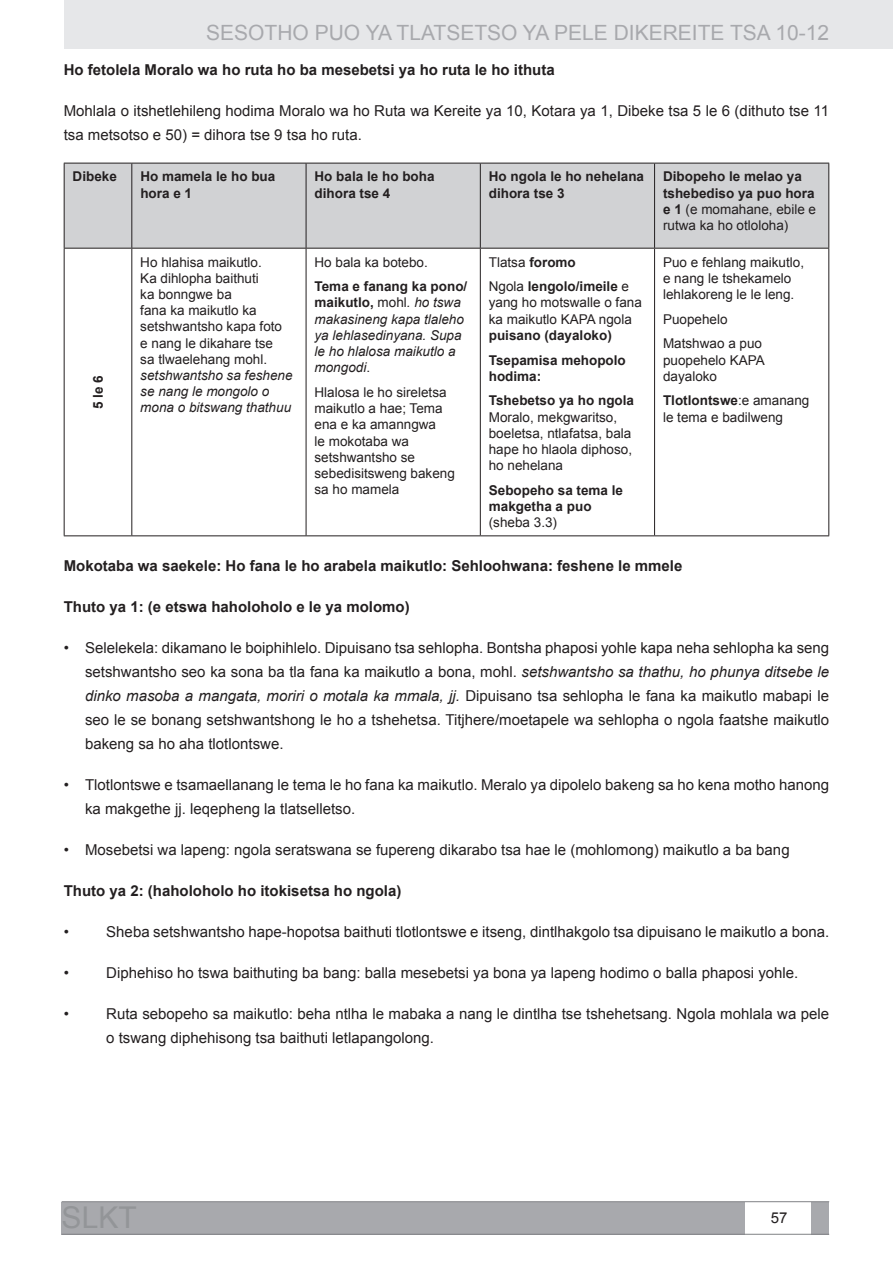
<style>
.page{position:relative;width:893px;height:1263px;background:#fff}
.page>*{position:absolute;margin:0;border:0;box-sizing:border-box;transform-origin:0 0}
.t1{font:30px "Arial";color:#939598}
.t2{font:21px "Arial";color:#a8a9ad}
.t3{font:15px/24px "Arial";color:#231f20}
.t4{font:700 15px "Arial";color:#231f20}
.t5{font:13.5px/16.2px "Arial";color:#231f20}
.t6{font:700 13.5px/16.2px "Arial";color:#231f20}
.t7{font:italic 13.5px/16.2px "Arial";color:#231f20}
.s1{font-weight:400}
.s2{font-weight:700;font-style:normal}
.s3{font-style:normal}
.s4{font-weight:700}
.s5{font-style:italic}
</style>
<div class="page">
<div style="left:64px;top:0;width:829px;height:49px;background:#e6e7e9"></div>
<div style="left:62px;top:1202px;width:683px;height:32px;background:#a8a9ad"></div>
<div style="left:812px;top:1202px;width:17px;height:32px;background:#a8a9ad"></div>
<hr style="left:62px;top:1234px;width:767px;height:1px;background:#808285">
<hr style="left:62px;top:1201px;width:767px;height:1px;background:#808285">
<div style="left:65px;top:164px;width:763px;height:84px;background:#d1d2d4"></div>
<hr style="left:64px;top:249px;width:1px;height:286px;background:#231f20">
<hr style="left:131px;top:249px;width:1px;height:286px;background:#231f20">
<hr style="left:306px;top:249px;width:1px;height:286px;background:#231f20">
<hr style="left:480px;top:249px;width:1px;height:286px;background:#231f20">
<hr style="left:654px;top:249px;width:1px;height:286px;background:#231f20">
<hr style="left:828px;top:249px;width:1px;height:286px;background:#231f20">
<hr style="left:64px;top:535px;width:68px;height:1px;background:#231f20">
<hr style="left:132px;top:535px;width:174px;height:1px;background:#231f20">
<hr style="left:306px;top:535px;width:174px;height:1px;background:#231f20">
<hr style="left:480px;top:535px;width:175px;height:1px;background:#231f20">
<hr style="left:655px;top:535px;width:174px;height:1px;background:#231f20">
<hr style="left:64px;top:163px;width:1px;height:85px;background:#231f20">
<hr style="left:131px;top:163px;width:1px;height:85px;background:#231f20">
<hr style="left:306px;top:163px;width:1px;height:85px;background:#231f20">
<hr style="left:480px;top:163px;width:1px;height:85px;background:#231f20">
<hr style="left:654px;top:163px;width:1px;height:85px;background:#231f20">
<hr style="left:828px;top:163px;width:1px;height:85px;background:#231f20">
<hr style="left:64px;top:163px;width:68px;height:1px;background:#231f20">
<hr style="left:132px;top:163px;width:174px;height:1px;background:#231f20">
<hr style="left:306px;top:163px;width:174px;height:1px;background:#231f20">
<hr style="left:480px;top:163px;width:175px;height:1px;background:#231f20">
<hr style="left:655px;top:163px;width:174px;height:1px;background:#231f20">
<hr style="left:64px;top:248px;width:68px;height:1px;background:#231f20">
<hr style="left:132px;top:248px;width:174px;height:1px;background:#231f20">
<hr style="left:306px;top:248px;width:174px;height:1px;background:#231f20">
<hr style="left:480px;top:248px;width:175px;height:1px;background:#231f20">
<hr style="left:655px;top:248px;width:174px;height:1px;background:#231f20">
<h2 class="t2" style="left:206px;top:21px;width:624px">SESOTHO PUO YA TLATSETSO YA PELE DIKEREITE TSA 10-12</h2>
<p class="t4" style="left:64px;top:61px;width:492px">Ho fetolela Moralo wa ho ruta ho ba mesebetsi ya ho ruta le ho ithuta</p>
<p class="t3" style="left:64px;top:98px;width:767px">Mohlala o itshetlehileng hodima Moralo wa ho Ruta wa Kereite ya 10, Kotara ya 1, Dibeke tsa 5 le 6 (dithuto tse 11 tsa metsotso e 50) = dihora tse 9 tsa ho ruta.</p>
<p class="t6" style="left:73px;top:169px;width:46px">Dibeke</p>
<p class="t6" style="left:140px;top:169px;width:137px">Ho mamela le ho bua hora e 1</p>
<p class="t6" style="left:315px;top:169px;width:122px">Ho bala le ho boha dihora tse 4</p>
<p class="t6" style="left:489px;top:169px;width:157px">Ho ngola le ho nehelana dihora tse 3</p>
<p class="t6" style="left:663px;top:169px;width:155px">Dibopeho le melao ya tshebediso ya puo hora e 1 <span class="s1">(e momahane, ebile e rutwa ka ho otloloha)</span></p>
<p class="t6" style="left:90px;top:409px;width:35px;rotate:-90deg">5 le 6</p>
<p class="t5" style="left:140px;top:254px;width:143px">Ho hlahisa maikutlo.<br>Ka dihlopha baithuti<br>ka bonngwe ba<br>fana ka maikutlo ka setshwantsho kapa foto e nang le dikahare tse sa tlwaelehang mohl.</p>
<p class="t7" style="left:140px;top:367px;width:154px">setshwantsho sa feshene se nang le mongolo o mona o bitswang thathuu</p>
<p class="t5" style="left:315px;top:254px;width:115px">H o bala ka botebo.</p>
<p class="t7" style="left:315px;top:278px;width:154px"><span class="s2">Tema e fanang ka pono/ maikutlo,</span> <span class="s3">mohl</span>. ho tswa makasineng kapa tlaleho ya lehlasedinyana. Supa le ho hlalosa maikutlo a mongodi<span class="s3">.</span></p>
<p class="t5" style="left:315px;top:384px;width:142px">H lalosa le ho sireletsa maikutlo a hae; Tema ena e ka amanngwa<br>le mokotaba wa setshwantsho se sebedisitsweng bakeng sa ho mamela</p>
<p class="t6" style="left:489px;top:249px;width:142px;line-height:24.8px"><span class="s1">Tlatsa</span> foromo<br><span class="s1">Ngola</span> lengolo/imeile <span class="s1">e</span></p>
<p class="t5" style="left:489px;top:295px;width:155px">yang ho motswalle o fana ka maikutlo KAPA ngola</p>
<p class="t6" style="left:489px;top:323px;width:139px;line-height:24.8px">puisano (dayaloko)<br>Tsepamisa mehopolo</p>
<p class="t6" style="left:489px;top:364px;width:147px;line-height:24.8px">hodima:<br>Tshebetso ya ho ngola</p>
<p class="t5" style="left:489px;top:409px;width:145px">Moralo, mekgwaritso, boeletsa, ntlafatsa, bala hape ho hlaola diphoso, ho nehelana</p>
<p class="t6" style="left:489px;top:482px;width:136px">Sebopeho sa tema le makgetha a puo</p>
<p class="t5" style="left:489px;top:514px;width:70px">(sheba 3.3)</p>
<p class="t5" style="left:663px;top:254px;width:143px">Puo e fehlang maikutlo, e nang le tshekamelo lehlakoreng le le leng.</p>
<p class="t5" style="left:663px;top:306px;width:101px;line-height:24.8px">Puopehelo<br>Matshwao a puo</p>
<p class="t5" style="left:663px;top:352px;width:103px">puopehelo KAPA dayaloko</p>
<p class="t5" style="left:663px;top:393px;width:148px"><span class="s4">Tlotlontswe</span>:e amanang le tema e badilweng</p>
<p class="t4" style="left:64px;top:557px;width:620px">Mokotaba wa saekele: Ho fana le ho arabela maikutlo: Sehloohwana: feshene le mmele</p>
<p class="t4" style="left:64px;top:598px;width:347px">Thuto ya 1: (e etswa haholoholo e le ya molomo)</p>
<p class="t3" style="left:85px;top:636px;width:746px;text-align:justify;text-indent:-21px">• Selelekela: dikamano le boiphihlelo. Dipuisano tsa sehlopha. Bontsha phaposi yohle kapa neha sehlopha ka seng setshwantsho seo ka sona ba tla fana ka maikutlo a bona, mohl. <span class="s5">setshwantsho sa thathu, ho phunya ditsebe le dinko masoba a mangata, moriri o motala ka mmala, jj.</span> Dipuisano tsa sehlopha le fana ka maikutlo mabapi le seo le se bonang setshwantshong le ho a tshehetsa. Titjhere/moetapele wa sehlopha o ngola faatshe maikutlo bakeng sa ho aha tlotlontswe.</p>
<p class="t3" style="left:85px;top:773px;width:746px;text-indent:-21px">• Tlotlontswe e tsamaellanang le tema le ho fana ka maikutlo. Meralo ya dipolelo bakeng sa ho kena motho hanong ka makgethe jj. leqepheng la tlatselletso.</p>
<p class="t3" style="left:64px;top:838px;width:727px">• Mosebetsi wa lapeng: ngola seratswana se fupereng dikarabo tsa hae le (mohlomong) maikutlo a ba bang</p>
<p class="t4" style="left:64px;top:883px;width:339px">Thuto ya 2: (haholoholo ho itokisetsa ho ngola)</p>
<p class="t3" style="left:64px;top:920px;width:7px">•</p>
<p class="t3" style="left:106px;top:920px;width:724px">Sheba setshwantsho hape-hopotsa baithuti tlotlontswe e itseng, dintlhakgolo tsa dipuisano le maikutlo a bona.</p>
<p class="t3" style="left:64px;top:961px;width:7px">•</p>
<p class="t3" style="left:106px;top:961px;width:694px">Diphehiso ho tswa baithuting ba bang: balla mesebetsi ya bona ya lapeng hodimo o balla phaposi yohle.</p>
<p class="t3" style="left:64px;top:1002px;width:7px">•</p>
<p class="t3" style="left:106px;top:1002px;width:724px">Ruta sebopeho sa maikutlo: beha ntlha le mabaka a nang le dintlha tse tshehetsang. Ngola mohlala wa pele o tswang diphehisong tsa baithuti letlapangolong.</p>
<h1 class="t1" style="left:62px;top:1201px;width:77px">SLKT</h1>
<p class="t3" style="left:771px;top:1205px;width:18px">57</p>
</div>
